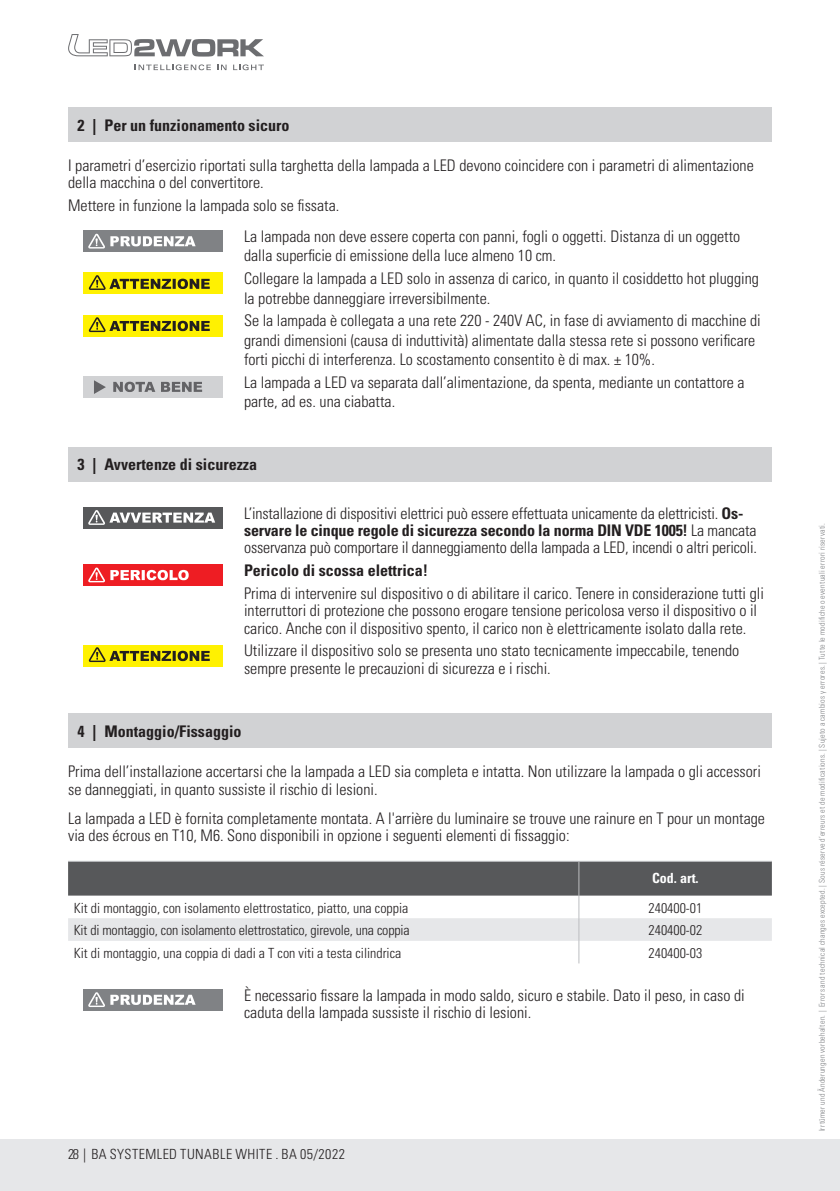
<style>
.page{position:relative;width:840px;height:1191px;background:#fff}
.page>*{position:absolute;margin:0;border:0;box-sizing:border-box;transform-origin:0 0}
.t1{font:300 condensed 16px/17.2px "Univers LT Std";color:#231f20}
.t2{font:700 condensed 16px "Univers LT Std";color:#231f20}
.t3{font:300 condensed 14px "Univers LT Std";color:#231f20}
.t4{font:300 condensed 14px "Univers LT Std";letter-spacing:.035em;color:#231f20}
.t5{font:700 condensed 14px "Univers LT Std";color:#fff}
.t6{font:300 condensed 8px "Univers LT Std";letter-spacing:.025em;color:#808285}
.s1{font-weight:700}
</style>
<div class="page">
<div style="left:0;top:1140px;width:839px;height:51px;background:#e6e7e9"></div>
<svg style="left:68px;top:34px;width:196px;height:23px"></svg>
<svg style="left:134px;top:64px;width:77px;height:6px"></svg>
<svg style="left:217px;top:65px;width:9px;height:5px"></svg>
<svg style="left:233px;top:64px;width:31px;height:6px"></svg>
<div style="left:68px;top:108px;width:703px;height:34px;background:#d1d2d4"></div>
<div style="left:84px;top:231px;width:139px;height:21px;background:#808285"></div>
<svg style="left:88px;top:234px;width:107px;height:14px"></svg>
<div style="left:84px;top:273px;width:139px;height:21px;background:#fff101"></div>
<svg style="left:89px;top:275px;width:121px;height:15px"></svg>
<div style="left:84px;top:315px;width:139px;height:21px;background:#fff101"></div>
<svg style="left:89px;top:317px;width:121px;height:15px"></svg>
<div style="left:84px;top:376px;width:139px;height:21px;background:#d1d2d4"></div>
<svg style="left:94px;top:380px;width:12px;height:14px"></svg>
<svg style="left:113px;top:382px;width:89px;height:10px"></svg>
<div style="left:68px;top:447px;width:703px;height:34px;background:#d1d2d4"></div>
<div style="left:84px;top:507px;width:139px;height:21px;background:#57585a"></div>
<svg style="left:88px;top:510px;width:127px;height:15px"></svg>
<div style="left:84px;top:564px;width:139px;height:21px;background:#ee1d23"></div>
<svg style="left:88px;top:567px;width:101px;height:15px"></svg>
<div style="left:84px;top:645px;width:139px;height:21px;background:#fff101"></div>
<svg style="left:89px;top:647px;width:121px;height:15px"></svg>
<div style="left:68px;top:714px;width:703px;height:34px;background:#d1d2d4"></div>
<svg style="left:68px;top:861px;width:703px;height:102px"></svg>
<div style="left:84px;top:989px;width:139px;height:21px;background:#808285"></div>
<svg style="left:88px;top:992px;width:107px;height:15px"></svg>
<p class="t2" style="left:77px;top:115px;width:213px">2 | Per un funzionamento sicuro</p>
<p class="t1" style="left:68px;top:157px;width:686px">I parametri d’esercizio riportati sulla targhetta della lampada a LED devono coincidere con i parametri di alimentazione della macchina o del convertitore.</p>
<p class="t1" style="left:244px;top:190px;width:497px;line-height:31px;text-indent:-176px">Mettere in funzione la lampada solo se fissata.<br>La lampada non deve essere coperta con panni, fogli o oggetti. Distanza di un oggetto</p>
<p class="t1" style="left:244px;top:244px;width:516px;line-height:23px">dalla superficie di emissione della luce almeno 10 cm.<br>Collegare la lampada a LED solo in assenza di carico, in quanto il cosiddetto hot plugging</p>
<p class="t1" style="left:244px;top:286px;width:518px;line-height:23px">la potrebbe danneggiare irreversibilmente.<br>Se la lampada è collegata a una rete 220 - 240V AC, in fase di avviamento di macchine di</p>
<p class="t1" style="left:244px;top:330px;width:512px;line-height:19.2px">grandi dimensioni (causa di induttività) alimentate dalla stessa rete si possono verificare forti picchi di interferenza. Lo scostamento consentito è di max. ± 10%.</p>
<p class="t1" style="left:244px;top:372px;width:502px;line-height:19.2px">La lampada a LED va separata dall’alimentazione, da spenta, mediante un contattore a parte, ad es. una ciabatta.</p>
<p class="t2" style="left:77px;top:454px;width:181px">3 | Avvertenze di sicurezza</p>
<p class="t1" style="left:244px;top:504px;width:514px">L’installazione di dispositivi elettrici può essere effettuata unicamente da elettricisti. <span class="s1">Os&shy;servare le cinque regole di sicurezza secondo la norma DIN VDE 1005!</span> La mancata osservanza può comportare il danneggiamento della lampada a LED, incendi o altri pericoli.</p>
<p class="t2" style="left:244px;top:560px;width:185px">Pericolo di scossa elettrica!</p>
<p class="t1" style="left:244px;top:585px;width:521px">Prima di intervenire sul dispositivo o di abilitare il carico. Tenere in considerazione tutti gli interruttori di protezione che possono erogare tensione pericolosa verso il dispositivo o il carico. Anche con il dispositivo spento, il carico non è elettricamente isolato dalla rete.</p>
<p class="t1" style="left:244px;top:642px;width:496px">Utilizzare il dispositivo solo se presenta uno stato tecnicamente impeccabile, tenendo sempre presente le precauzioni di sicurezza e i rischi.</p>
<p class="t2" style="left:77px;top:721px;width:165px">4 | Montaggio/Fissaggio</p>
<p class="t1" style="left:68px;top:763px;width:694px">Prima dell’installazione accertarsi che la lampada a LED sia completa e intatta. Non utilizzare la lampada o gli accessori se danneggiati, in quanto sussiste il rischio di lesioni.</p>
<p class="t1" style="left:68px;top:809px;width:698px">La lampada a LED è fornita completamente montata. A l'arrière du luminaire se trouve une rainure en T pour un montage via des écrous en T10, M6. Sono disponibili in opzione i seguenti elementi di fissaggio:</p>
<p class="t5" style="left:651px;top:869px;width:48px">Cod. art.</p>
<p class="t3" style="left:74px;top:899px;width:336px">Kit di montaggio, con isolamento elettrostatico, piatto, una coppia</p>
<p class="t3" style="left:648px;top:899px;width:55px">240400-01</p>
<p class="t3" style="left:74px;top:921px;width:337px">Kit di montaggio, con isolamento elettrostatico, girevole, una coppia</p>
<p class="t3" style="left:648px;top:921px;width:55px">240400-02</p>
<p class="t3" style="left:74px;top:944px;width:329px">Kit di montaggio, una coppia di dadi a T con viti a testa cilindrica</p>
<p class="t3" style="left:648px;top:944px;width:55px">240400-03</p>
<p class="t1" style="left:244px;top:986px;width:502px">È necessario fissare la lampada in modo saldo, sicuro e stabile. Dato il peso, in caso di caduta della lampada sussiste il rischio di lesioni.</p>
<p class="t4" style="left:68px;top:1145px;width:278px">28 | BA SYSTEMLED TUNABLE WHITE . BA 05/2022</p>
<p class="t6" style="left:816px;top:1131px;width:610px;rotate:-90deg">Irrtümer und Änderungen vorbehalten. | Errors and technical changes excepted. | Sous réserve d’erreurs et de modifications. | Sujeto a cambios y errores. | Tutte le modifiche o eventuali errori riservati.</p>
</div>
